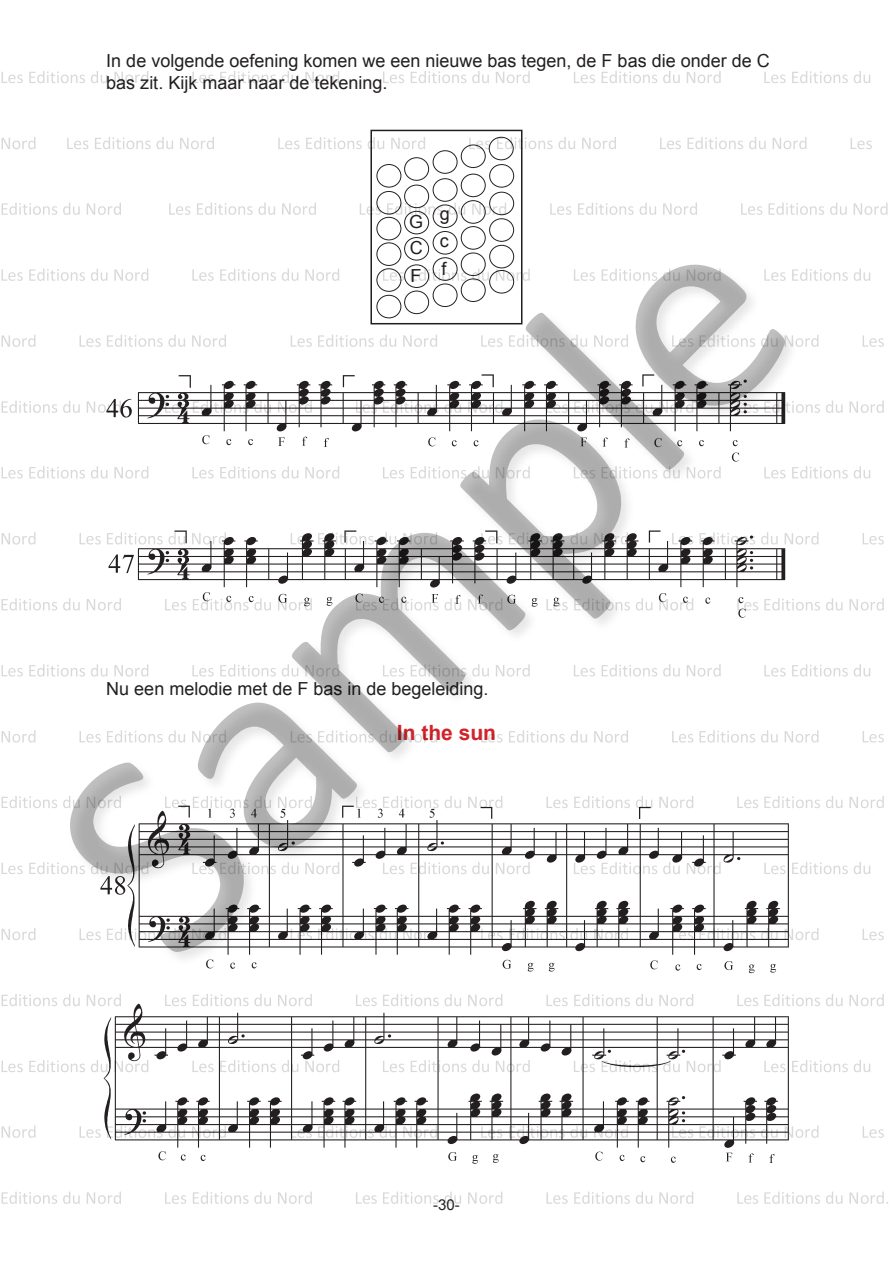
<style>
.page{position:relative;width:893px;height:1263px;background:#fff}
.page>*{position:absolute;margin:0;border:0;box-sizing:border-box;transform-origin:0 0}
.t1{font:700 21px "Arial";color:#d1232a}
.t2{font:18px/27.6px "Arial";color:#231f20}
.t3{font:15px "Arial";color:#231f20}
</style>
<div class="page">
<img style="left:104px;top:1100px;width:685px;height:64px">
<svg style="left:2px;top:71px;width:146px;height:12px"></svg>
<svg style="left:192px;top:71px;width:147px;height:12px"></svg>
<svg style="left:383px;top:71px;width:147px;height:12px"></svg>
<svg style="left:574px;top:71px;width:147px;height:12px"></svg>
<svg style="left:764px;top:71px;width:106px;height:12px"></svg>
<svg style="left:2px;top:1125px;width:33px;height:13px"></svg>
<svg style="left:80px;top:1125px;width:146px;height:13px"></svg>
<svg style="left:291px;top:1125px;width:146px;height:13px"></svg>
<svg style="left:481px;top:1125px;width:147px;height:13px"></svg>
<svg style="left:672px;top:1125px;width:146px;height:13px"></svg>
<svg style="left:863px;top:1126px;width:21px;height:12px"></svg>
<svg style="left:2px;top:1191px;width:119px;height:13px"></svg>
<svg style="left:165px;top:1191px;width:147px;height:13px"></svg>
<svg style="left:356px;top:1191px;width:146px;height:13px"></svg>
<svg style="left:546px;top:1191px;width:147px;height:13px"></svg>
<svg style="left:737px;top:1191px;width:151px;height:13px"></svg>
<img style="left:1px;top:129px;width:887px;height:971px">
<svg style="left:70px;top:264px;width:715px;height:688px"></svg>
<p class="t2" style="left:106px;top:50px;width:665px;line-height:21.6px">In de volgende oefening komen we een nieuwe bas tegen, de F bas die onder de C bas zit. Kijk maar naar de tekening.</p>
<p class="t2" style="left:409px;top:209px;width:16px;line-height:25.7px">G<br>C</p>
<p class="t2" style="left:410px;top:262px;width:12px">F</p>
<p class="t2" style="left:440px;top:200px;width:12px;text-align:justify">g c f</p>
<p class="t2" style="left:106px;top:674px;width:384px">Nu een melodie met de F bas in de begeleiding.</p>
<p class="t1" style="left:397px;top:721px;width:101px">In the sun</p>
<p class="t3" style="left:433px;top:1196px;width:28px">-30-</p>
</div>
